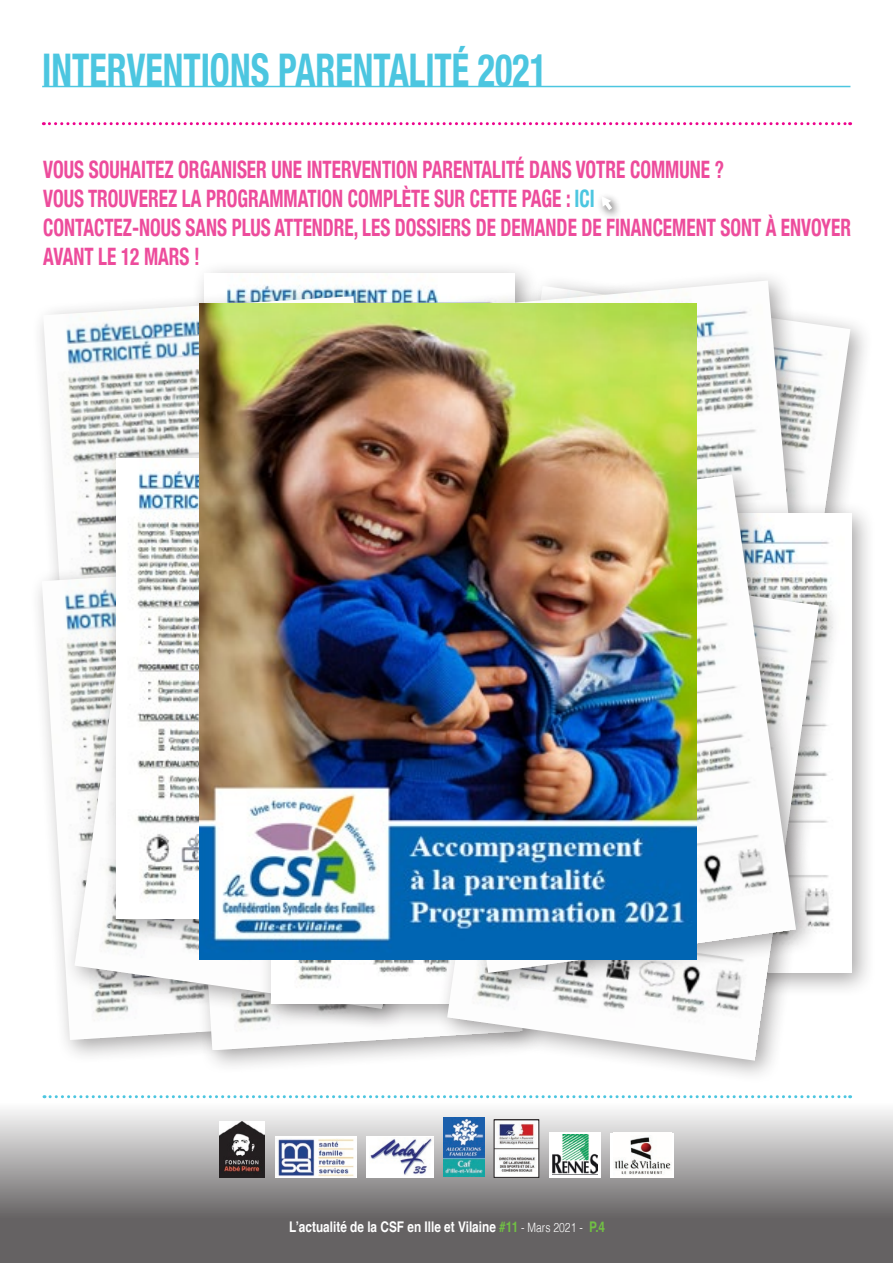
<style>
.page{position:relative;width:893px;height:1263px;background:#fff}
.page>*{position:absolute;margin:0;border:0;box-sizing:border-box;transform-origin:0 0}
.t1{font:700 condensed 45px "Helvetica Neue";color:#4cc6e0;scale:.8 1}
.t2{font:700 condensed 24px/28.8px "Helvetica Neue";color:#ed4c9c;scale:.8 1}
.t3{font:700 14.7px "Helvetica";color:#fff;scale:.8 1}
.s1{color:#4cc6e0}
.s2{color:#71bf44}
.s3{font-weight:300;font-size:12.9px}
</style>
<div class="page">
<svg style="left:0;top:1095px;width:893px;height:168px;background:#9b9999"></svg>
<img style="left:496px;top:1121px;width:41px;height:55px">
<div style="left:494px;top:1119px;width:45px;height:59px;border:1px solid #231f20"></div>
<svg style="left:549px;top:1132px;width:51px;height:45px"></svg>
<img style="left:552px;top:1134px;width:45px;height:40px">
<div style="left:610px;top:1133px;width:64px;height:44px;background:#fff"></div>
<img style="left:614px;top:1137px;width:57px;height:38px">
<div style="left:366px;top:1136px;width:68px;height:42px;background:#fff"></div>
<img style="left:370px;top:1138px;width:62px;height:37px">
<div style="left:275px;top:1136px;width:81px;height:42px;background:#fff"></div>
<img style="left:277px;top:1139px;width:77px;height:37px">
<img style="left:444px;top:1118px;width:40px;height:59px">
<img style="left:219px;top:1122px;width:46px;height:56px">
<svg style="left:44px;top:1095px;width:807px;height:3px"></svg>
<hr style="left:42px;top:86px;width:808px;height:1px;background:#4cc6e0">
<svg style="left:43px;top:122px;width:808px;height:3px"></svg>
<div style="left:191px;top:261px;width:349px;height:498px;background:#231f20;opacity:.4"></div>
<img style="left:204px;top:274px;width:242px;height:30px">
<div style="left:31px;top:284px;width:374px;height:514px;background:#231f20;opacity:.4"></div>
<img style="left:43px;top:296px;width:339px;height:254px">
<div style="left:30px;top:550px;width:374px;height:514px;background:#231f20;opacity:.4"></div>
<img style="left:42px;top:562px;width:130px;height:478px">
<div style="left:172px;top:560px;width:374px;height:514px;background:#231f20;opacity:.4"></div>
<img style="left:184px;top:1032px;width:252px;height:18px">
<div style="left:63px;top:499px;width:407px;height:533px;background:#231f20;opacity:.4"></div>
<img style="left:74px;top:510px;width:185px;height:499px">
<div style="left:104px;top:446px;width:348px;height:497px;background:#231f20;opacity:.4"></div>
<img style="left:116px;top:458px;width:84px;height:460px">
<div style="left:259px;top:532px;width:348px;height:497px;background:#231f20;opacity:.4"></div>
<img style="left:272px;top:959px;width:164px;height:45px">
<div style="left:467px;top:274px;width:407px;height:534px;background:#231f20;opacity:.4"></div>
<img style="left:832px;top:286px;width:18px;height:215px">
<div style="left:446px;top:268px;width:386px;height:522px;background:#231f20;opacity:.4"></div>
<img style="left:458px;top:280px;width:350px;height:183px">
<div style="left:528px;top:501px;width:348px;height:497px;background:#231f20;opacity:.4"></div>
<img style="left:819px;top:513px;width:32px;height:460px">
<div style="left:436px;top:551px;width:406px;height:533px;background:#231f20;opacity:.4"></div>
<img style="left:447px;top:996px;width:372px;height:65px">
<div style="left:413px;top:463px;width:406px;height:533px;background:#231f20;opacity:.4"></div>
<img style="left:424px;top:474px;width:372px;height:499px">
<div style="left:597px;top:192px;width:25px;height:28px;background:#231f20;opacity:.75"></div>
<svg style="left:602px;top:196px;width:10px;height:14px"></svg>
<img style="left:200px;top:304px;width:496px;height:655px">
<p class="t1" style="left:42px;top:32px;width:632px">INTERVENTIONS PARENTALITÉ 2021</p>
<p class="t2" style="left:43px;top:154px;width:852px">VOUS SOUHAITEZ ORGANISER UNE INTERVENTION PARENTALITÉ DANS VOTRE COMMUNE ?</p>
<p class="t2" style="left:43px;top:182px;width:691px">VOUS TROUVEREZ LA PROGRAMMATION COMPLÈTE SUR CETTE PAGE : <span class="s1">ICI</span></p>
<p class="t2" style="left:43px;top:211px;width:1011px">CONTACTEZ-NOUS SANS PLUS ATTENDRE, LES DOSSIERS DE DEMANDE DE FINANCEMENT SONT À ENVOYER<br>AVANT LE 12 MARS !</p>
<p class="t3" style="left:289px;top:1215px;width:397px">L’actualité de la CSF en Ille et Vilaine <span class="s2">#11</span> <span class="s3">- Mars 2021 -</span> <span class="s2">P.4</span></p>
</div>
